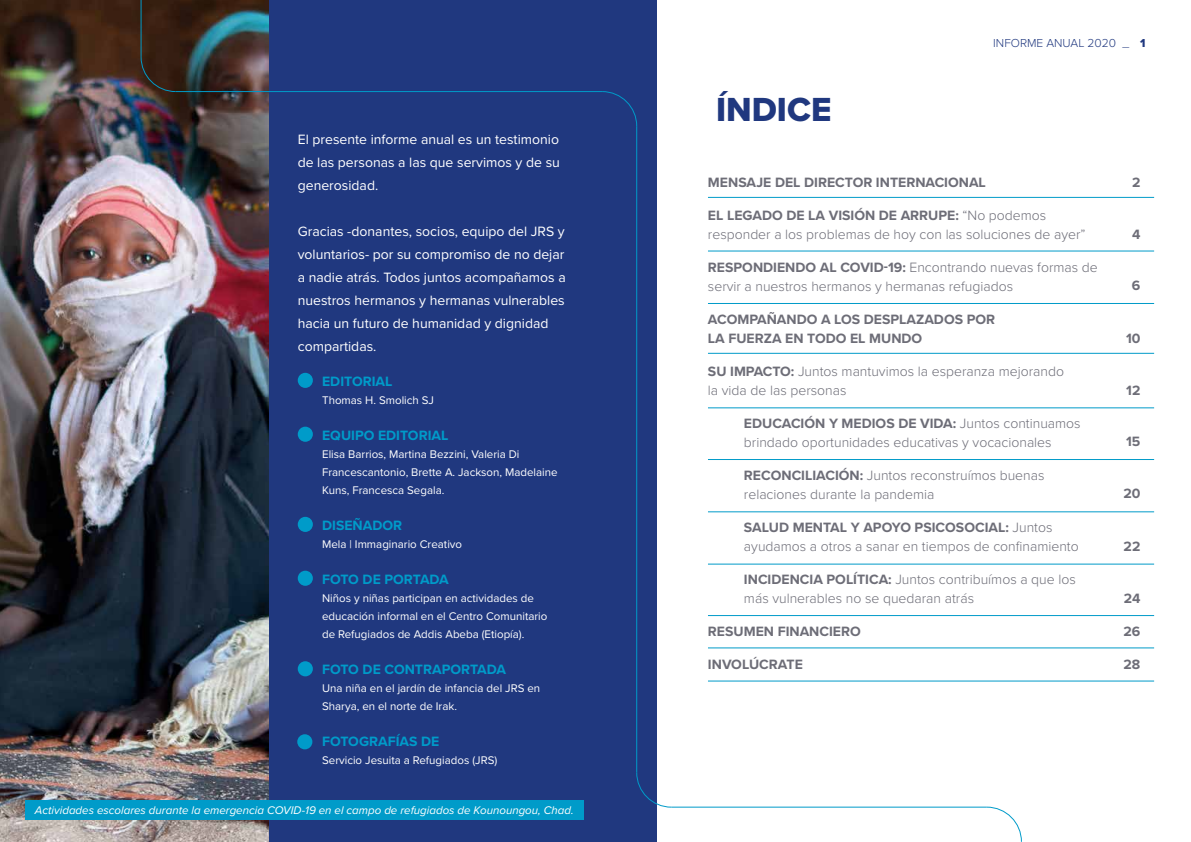
<style>
.page{position:relative;width:1191px;height:842px;background:#fff}
.page>*{position:absolute;margin:0;border:0;box-sizing:border-box;transform-origin:0 0}
.t1{font:34.6px "Proxima Nova Extrabld";color:#20387f}
.t2{font:300 14px/19px "Proxima Nova";color:#6d6d77}
.t3{font:14px/23px "Proxima Nova";color:#fff;text-align:justify}
.t4{font:700 14px/19px "Proxima Nova";color:#6d6d77}
.t5{font:700 14px "Proxima Nova";color:#009bc9}
.t6{font:300 12px "Proxima Nova";color:#20387f}
.t7{font:11.5px/18px "Proxima Nova";color:#fff}
.t8{font:italic 11.5px "Proxima Nova";color:#fff}
.s1{font-family:"Proxima Nova Extrabld";font-weight:400}
.s2{font-weight:700}
</style>
<div class="page">
<hr style="left:708px;top:197px;width:446px;height:1px;background:#009bc9">
<hr style="left:708px;top:251px;width:446px;height:1px;background:#009bc9">
<hr style="left:708px;top:303px;width:446px;height:1px;background:#009bc9">
<hr style="left:708px;top:353px;width:446px;height:1px;background:#009bc9">
<hr style="left:708px;top:408px;width:446px;height:1px;background:#009bc9">
<hr style="left:708px;top:459px;width:446px;height:1px;background:#009bc9">
<hr style="left:708px;top:512px;width:446px;height:1px;background:#009bc9">
<hr style="left:708px;top:564px;width:446px;height:1px;background:#009bc9">
<hr style="left:708px;top:615px;width:446px;height:1px;background:#009bc9">
<hr style="left:708px;top:648px;width:446px;height:1px;background:#009bc9">
<hr style="left:708px;top:681px;width:446px;height:1px;background:#009bc9">
<div style="left:0;top:0;width:656px;height:842px;background:#20387f"></div>
<img style="left:0;top:0;width:268px;height:842px">
<div style="left:26px;top:800px;width:558px;height:20px;background:#009bc9"></div>
<div style="left:298px;top:373px;width:15px;height:15px;background:#009bc9;border-radius:50%"></div>
<div style="left:298px;top:427px;width:15px;height:15px;background:#009bc9;border-radius:50%"></div>
<div style="left:298px;top:517px;width:15px;height:15px;background:#009bc9;border-radius:50%"></div>
<div style="left:298px;top:571px;width:15px;height:15px;background:#009bc9;border-radius:50%"></div>
<div style="left:298px;top:661px;width:15px;height:15px;background:#009bc9;border-radius:50%"></div>
<svg style="left:140px;top:56px;width:37px;height:37px"></svg>
<svg style="left:602px;top:91px;width:35px;height:35px"></svg>
<svg style="left:636px;top:771px;width:36px;height:37px"></svg>
<svg style="left:985px;top:806px;width:37px;height:36px"></svg>
<hr style="left:141px;top:0;width:1px;height:57px;background:#009bc9">
<hr style="left:636px;top:126px;width:1px;height:646px;background:#009bc9">
<hr style="left:176px;top:91px;width:426px;height:1px;background:#009bc9">
<hr style="left:671px;top:807px;width:315px;height:1px;background:#009bc9">
<div style="left:297px;top:734px;width:15px;height:15px;background:#009bc9;border-radius:50%"></div>
<p class="t3" style="left:298px;top:128px;width:264px">El presente informe anual es un testimonio de las personas a las que servimos y de su generosidad.</p>
<p class="t3" style="left:298px;top:220px;width:269px;text-align:left">Gracias -donantes, socios, equipo del JRS y voluntarios- por su compromiso de no dejar a nadie atrás. Todos juntos acompañamos a nuestros hermanos y hermanas vulnerables hacia un futuro de humanidad y dignidad compartidas.</p>
<p class="t5" style="left:322px;top:370px;width:72px">EDITORIAL</p>
<p class="t7" style="left:322px;top:390px;width:113px">Thomas H. Smolich SJ</p>
<p class="t5" style="left:322px;top:424px;width:128px">EQUIPO EDITORIAL</p>
<p class="t7" style="left:322px;top:444px;width:237px">Elisa Barrios, Martina Bezzini, Valeria Di<br>Francescantonio, Brette A. Jackson, Madelaine<br>Kuns, Francesca Segala.</p>
<p class="t5" style="left:322px;top:514px;width:81px">DISEÑADOR</p>
<p class="t7" style="left:322px;top:534px;width:141px">Mela | Immaginario Creativo</p>
<p class="t5" style="left:322px;top:568px;width:128px">FOTO DE PORTADA</p>
<p class="t7" style="left:322px;top:588px;width:227px">Niños y niñas participan en actividades de educación informal en el Centro Comunitario de Refugiados de Addis Abeba (Etiopía).</p>
<p class="t5" style="left:322px;top:658px;width:185px">FOTO DE CONTRAPORTADA</p>
<p class="t7" style="left:322px;top:678px;width:220px">Una niña en el jardín de infancia del JRS en<br>Sharya, en el norte de Irak.</p>
<p class="t5" style="left:322px;top:730px;width:119px">FOTOGRAFÍAS DE</p>
<p class="t7" style="left:322px;top:750px;width:177px">Servicio Jesuita a Refugiados (JRS)</p>
<p class="t8" style="left:35px;top:801px;width:540px">Actividades escolares durante la emergencia COVID-19 en el campo de refugiados de Kounoungou, Chad.</p>
<h1 class="t1" style="left:716px;top:84px;width:117px">ÍNDICE</h1>
<p class="t6" style="left:993px;top:34px;width:154px">INFORME ANUAL 2020 _ <span class="s1">1</span></p>
<p class="t4" style="left:708px;top:172px;width:279px">MENSAJE DEL DIRECTOR INTERNACIONAL</p>
<p class="t2" style="left:708px;top:205px;width:379px"><span class="s2">EL LEGADO DE LA VISIÓN DE ARRUPE:</span> “No podemos responder a los problemas de hoy con las soluciones de ayer”</p>
<p class="t2" style="left:708px;top:257px;width:391px"><span class="s2">RESPONDIENDO AL COVID-19:</span> Encontrando nuevas formas de servir a nuestros hermanos y hermanas refugiados</p>
<p class="t4" style="left:708px;top:309px;width:289px">ACOMPAÑANDO A LOS DESPLAZADOS POR<br>LA FUERZA EN TODO EL MUNDO</p>
<p class="t2" style="left:708px;top:361px;width:357px"><span class="s2">SU IMPACTO:</span> Juntos mantuvimos la esperanza mejorando la vida de las personas</p>
<p class="t2" style="left:744px;top:413px;width:338px"><span class="s2">EDUCACIÓN Y MEDIOS DE VIDA:</span> Juntos continuamos brindado oportunidades educativas y vocacionales</p>
<p class="t2" style="left:744px;top:465px;width:302px"><span class="s2">RECONCILIACIÓN:</span> Juntos reconstruímos buenas relaciones durante la pandemia</p>
<p class="t2" style="left:744px;top:517px;width:336px"><span class="s2">SALUD MENTAL Y APOYO PSICOSOCIAL:</span> Juntos ayudamos a otros a sanar en tiempos de confinamiento</p>
<p class="t2" style="left:744px;top:569px;width:333px"><span class="s2">INCIDENCIA POLÍTICA:</span> Juntos contribuímos a que los más vulnerables no se quedaran atrás</p>
<p class="t4" style="left:708px;top:621px;width:154px">RESUMEN FINANCIERO</p>
<p class="t4" style="left:708px;top:654px;width:96px">INVOLÚCRATE</p>
<p class="t4" style="left:1132px;top:172px;width:10px">2</p>
<p class="t4" style="left:1132px;top:224px;width:10px">4</p>
<p class="t4" style="left:1132px;top:275px;width:10px">6</p>
<p class="t4" style="left:1126px;top:328px;width:16px">10</p>
<p class="t4" style="left:1126px;top:380px;width:16px">12</p>
<p class="t4" style="left:1126px;top:431px;width:16px">15</p>
<p class="t4" style="left:1123px;top:483px;width:19px">20</p>
<p class="t4" style="left:1123px;top:536px;width:18px">22</p>
<p class="t4" style="left:1123px;top:588px;width:18px">24</p>
<p class="t4" style="left:1123px;top:621px;width:18px">26</p>
<p class="t4" style="left:1123px;top:654px;width:18px">28</p>
</div>
